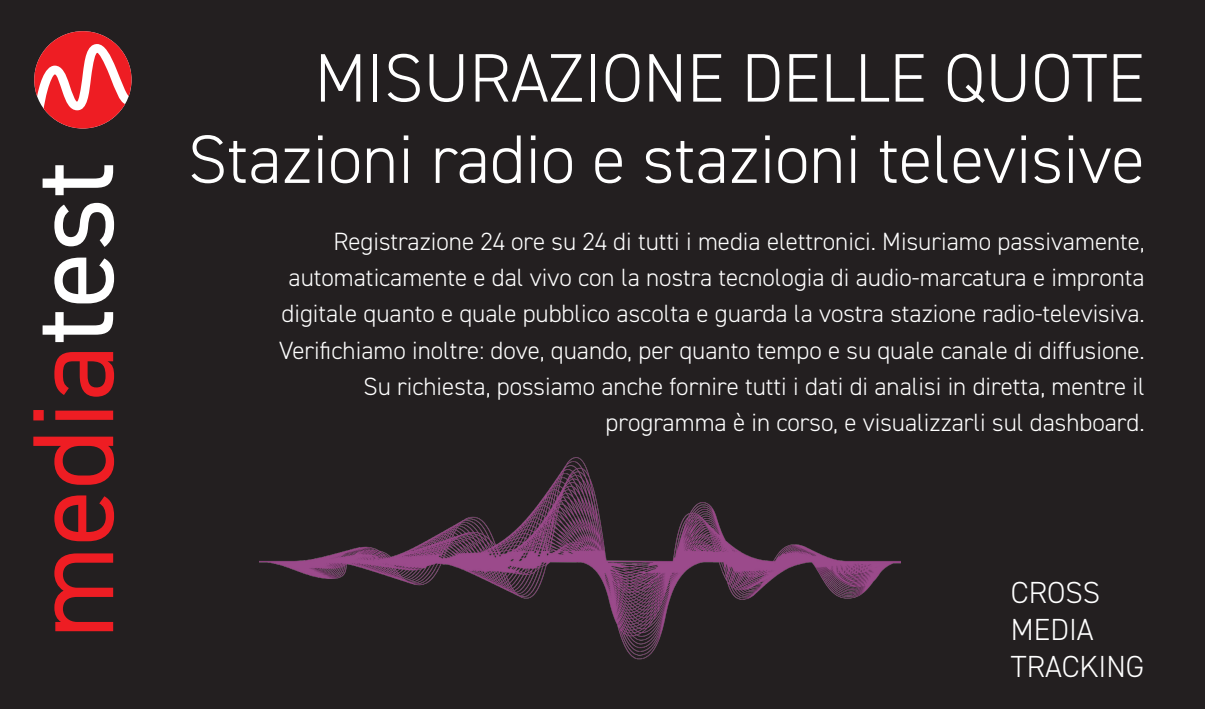
<style>
.page{position:relative;width:1205px;height:709px;background:#231f20}
.page>*{position:absolute;margin:0;border:0;box-sizing:border-box;transform-origin:0 0}
.t1{font:115.62px "DIN2014";color:#ee1d23}
.t2{font:300 68.75px/81.2px "DIN2014";color:#fff;text-align:right}
.t3{font:300 30.5px/36.6px "DIN2014";color:#fff}
.t4{font:300 25px/36.2px "DIN2014";color:#fff;text-align:right}
.s1{color:#fff}
</style>
<div class="page">
<img style="left:260px;top:457px;width:641px;height:203px">
<svg style="left:34px;top:31px;width:98px;height:97px"></svg>
<h1 class="t1" style="left:1px;top:638px;width:479px;rotate:-90deg">media<span class="s1">test</span></h1>
<h2 class="t2" style="left:188px;top:38px;width:958px">MISURAZIONE DELLE QUOTE<br>Stazioni radio e stazioni televisive</h2>
<p class="t4" style="left:279px;top:223px;width:867px">Registrazione 24 ore su 24 di tutti i media elettronici. Misuriamo passivamente, automaticamente e dal vivo con la nostra tecnologia di audio-marcatura e impronta digitale quanto e quale pubblico ascolta e guarda la vostra stazione radio-televisiva.<br>Verifichiamo inoltre: dove, quando, per quanto tempo e su quale canale di diffusione.<br>Su richiesta, possiamo anche fornire tutti i dati di analisi in diretta, mentre il programma è in corso, e visualizzarli sul dashboard.</p>
<p class="t3" style="left:1011px;top:574px;width:91px">CROSS<br>MEDIA</p>
<p class="t3" style="left:1011px;top:648px;width:135px">TRACKING</p>
</div>
